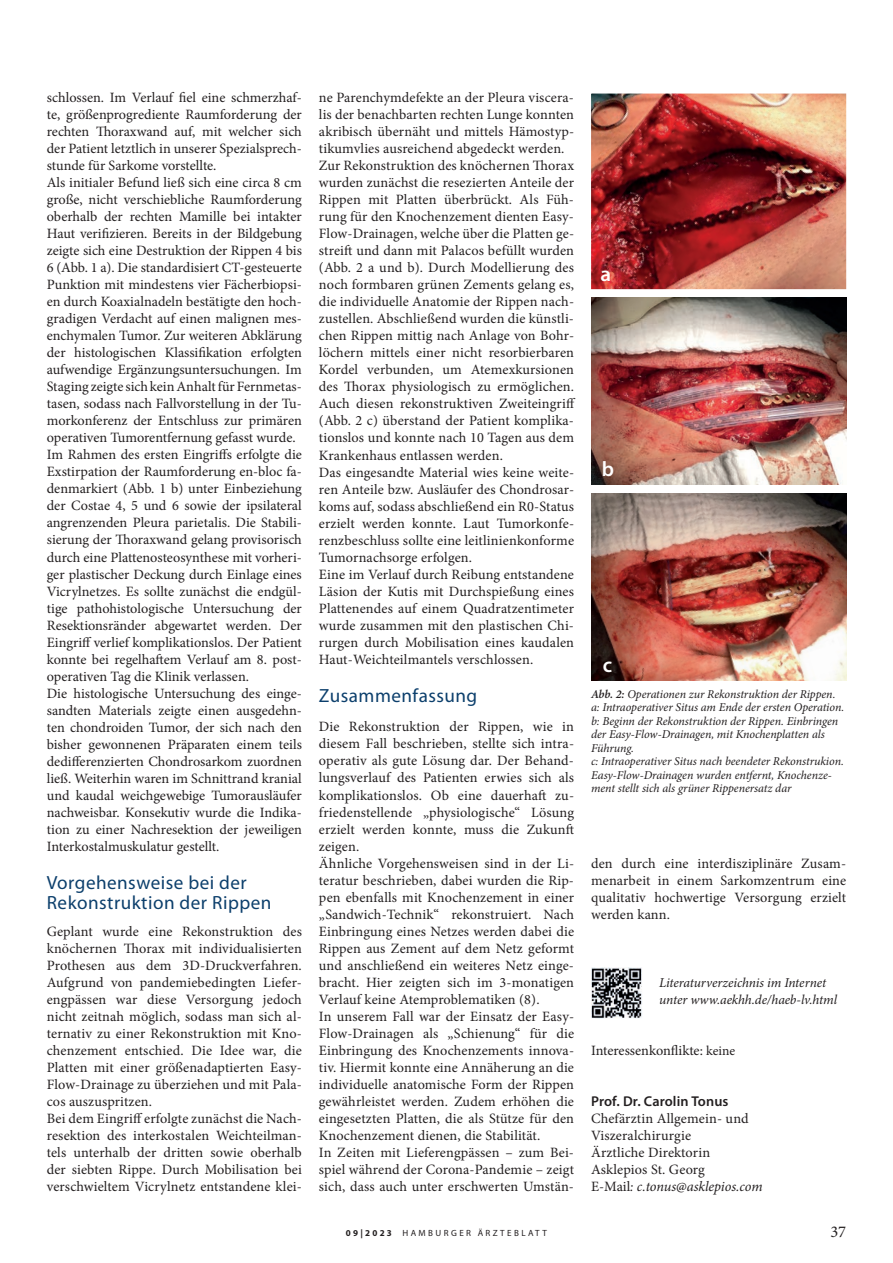
<style>
.page{position:relative;width:893px;height:1263px;background:#fff}
.page>*{position:absolute;margin:0;border:0;box-sizing:border-box;transform-origin:0 0}
.t1{font:600 21px "Myriad Pro";color:#fff}
.t2{font:19.2px/20.2px "Myriad Pro";letter-spacing:.025em;color:#0c3f6c}
.t3{font:16.5px "Minion Pro";color:#231f20}
.t4{font:14.25px/17px "Minion Pro";letter-spacing:.005em;color:#231f20}
.t5{font:italic 13.5px/17px "Minion Pro";letter-spacing:-.01em;color:#231f20}
.t6{font:italic 12px/13.5px "Minion Pro";letter-spacing:-.005em;color:#231f20}
.t7{font:9px "Myriad Pro";letter-spacing:.27em;color:#231f20}
.s1{font-weight:600}
.s2{font-size:13.5px}
.s3{font-family:"Myriad Pro";font-weight:600}
.s4{font-style:italic}
.s5{font-weight:700}
</style>
<div class="page">
<img style="left:591px;top:94px;width:255px;height:195px">
<img style="left:591px;top:298px;width:255px;height:187px">
<img style="left:591px;top:493px;width:255px;height:187px">
<img style="left:591px;top:967px;width:51px;height:51px">
<p class="t4" style="left:47px;top:89px;width:257px">schlossen. Im Verlauf fiel eine schmerzhaf&shy;te, größenprogrediente Raumforderung der rechten Thoraxwand auf, mit welcher sich der Patient letztlich in unserer Spezialsprech&shy;stunde für Sarkome vorstellte.<br>Als initialer Befund ließ sich eine circa 8 cm große, nicht verschiebliche Raumforderung oberhalb der rechten Mamille bei intakter Haut verifizieren. Bereits in der Bildgebung zeigte sich eine Destruktion der Rippen 4 bis 6 (Abb. 1 a). Die standardisiert CT-gesteuerte Punktion mit mindestens vier Fächerbiopsi&shy;en durch Koaxialnadeln bestätigte den hoch&shy;gradigen Verdacht auf einen malignen mes&shy;enchymalen Tumor. Zur weiteren Abklärung der histologischen Klassifikation erfolgten aufwendige Ergänzungsuntersuchungen. Im Staging zeigte sich kein Anhalt für Fernmetas&shy;tasen, sodass nach Fallvorstellung in der Tu&shy;morkonferenz der Entschluss zur primären operativen Tumorentfernung gefasst wurde.<br>Im Rahmen des ersten Eingriffs erfolgte die Exstirpation der Raumforderung en-bloc fa&shy;denmarkiert (Abb. 1 b) unter Einbeziehung der Costae 4, 5 und 6 sowie der ipsilateral angrenzenden Pleura parietalis. Die Stabili&shy;sierung der Thoraxwand gelang provisorisch durch eine Plattenosteosynthese mit vorheri&shy;ger plastischer Deckung durch Einlage eines Vicrylnetzes. Es sollte zunächst die endgül&shy;tige pathohistologische Untersuchung der Resektionsränder abgewartet werden. Der Eingriff verlief komplikationslos. Der Patient konnte bei regelhaftem Verlauf am 8. post&shy;operativen Tag die Klinik verlassen.<br>Die histologische Untersuchung des einge&shy;sandten Materials zeigte einen ausgedehn&shy;ten chondroiden Tumor, der sich nach den bisher gewonnenen Präparaten einem teils dedifferenzierten Chondrosarkom zuordnen ließ. Weiterhin waren im Schnittrand kranial und kaudal weichgewebige Tumorausläufer nachweisbar. Konsekutiv wurde die Indika&shy;tion zu einer Nachresektion der jeweiligen Interkostalmuskulatur gestellt.</p>
<p class="t2" style="left:47px;top:872px;width:226px">Vorgehensweise bei der<br>Rekonstruktion der Rippen</p>
<p class="t4" style="left:47px;top:922px;width:257px">Geplant wurde eine Rekonstruktion des knöchernen Thorax mit individualisierten Prothesen aus dem 3D-Druckverfahren.<br>Aufgrund von pandemiebedingten Liefer&shy;engpässen war diese Versorgung jedoch nicht zeitnah möglich, sodass man sich al&shy;ternativ zu einer Rekonstruktion mit Kno&shy;chenzement entschied. Die Idee war, die Platten mit einer größenadaptierten Easy-Flow-Drainage zu überziehen und mit Pala&shy;cos auszuspritzen.<br>Bei dem Eingriff erfolgte zunächst die Nach&shy;resektion des interkostalen Weichteilman&shy;tels unterhalb der dritten sowie oberhalb der siebten Rippe. Durch Mobilisation bei verschwieltem Vicrylnetz entstandene klei-</p>
<p class="t4" style="left:319px;top:89px;width:258px">ne Parenchymdefekte an der Pleura viscera&shy;lis der benachbarten rechten Lunge konnten akribisch übernäht und mittels Hämostyp&shy;tikumvlies ausreichend abgedeckt werden.<br>Zur Rekonstruktion des knöchernen Thorax wurden zunächst die resezierten Anteile der Rippen mit Platten überbrückt. Als Füh&shy;rung für den Knochenzement dienten Easy-Flow-Drainagen, welche über die Platten ge&shy;streift und dann mit Palacos befüllt wurden (Abb. 2 a und b). Durch Modellierung des noch formbaren grünen Zements gelang es, die individuelle Anatomie der Rippen nach&shy;zustellen. Abschließend wurden die künstli&shy;chen Rippen mittig nach Anlage von Bohr&shy;löchern mittels einer nicht resorbierbaren Kordel verbunden, um Atemexkursionen des Thorax physiologisch zu ermöglichen.<br>Auch diesen rekonstruktiven Zweiteingriff (Abb. 2 c) überstand der Patient komplika&shy;tionslos und konnte nach 10 Tagen aus dem Krankenhaus entlassen werden.<br>Das eingesandte Material wies keine weite&shy;ren Anteile bzw. Ausläufer des Chondrosar&shy;koms auf, sodass abschließend ein R0-Status erzielt werden konnte. Laut Tumorkonfe&shy;renzbeschluss sollte eine leitlinienkonforme Tumornachsorge erfolgen.<br>Eine im Verlauf durch Reibung entstandene Läsion der Kutis mit Durchspießung eines Plattenendes auf einem Quadratzentimeter wurde zusammen mit den plastischen Chi&shy;rurgen durch Mobilisation eines kaudalen Haut-Weichteilmantels verschlossen.</p>
<p class="t2" style="left:319px;top:685px;width:160px">Zusammenfassung</p>
<p class="t4" style="left:319px;top:718px;width:257px">Die Rekonstruktion der Rippen, wie in diesem Fall beschrieben, stellte sich intra&shy;operativ als gute Lösung dar. Der Behand&shy;lungsverlauf des Patienten erwies sich als komplikationslos. Ob eine dauerhaft zu&shy;friedenstellende „physiologische“ Lösung erzielt werden konnte, muss die Zukunft zeigen.<br>Ähnliche Vorgehensweisen sind in der Li&shy;teratur beschrieben, dabei wurden die Rip&shy;pen ebenfalls mit Knochenzement in einer „Sandwich-Technik“ rekonstruiert. Nach Einbringung eines Netzes werden dabei die Rippen aus Zement auf dem Netz geformt und anschließend ein weiteres Netz einge&shy;bracht. Hier zeigten sich im 3-monatigen Verlauf keine Atemproblematiken (8).<br>In unserem Fall war der Einsatz der Easy-Flow-Drainagen als „Schienung“ für die Einbringung des Knochenzements innova&shy;tiv. Hiermit konnte eine Annäherung an die individuelle anatomische Form der Rippen gewährleistet werden. Zudem erhöhen die eingesetzten Platten, die als Stütze für den Knochenzement dienen, die Stabilität.<br>In Zeiten mit Lieferengpässen – zum Bei&shy;spiel während der Corona-Pandemie – zeigt sich, dass auch unter erschwerten Umstän-</p>
<p class="t1" style="left:601px;top:260px;width:12px">a</p>
<p class="t1" style="left:602px;top:456px;width:14px">b</p>
<p class="t1" style="left:603px;top:651px;width:11px">c</p>
<p class="t6" style="left:591px;top:687px;width:255px"><span class="s1">Abb. 2:</span> Operationen zur Rekonstruktion der Rippen. a: Intraoperativer Situs am Ende der ersten Operation. b: Beginn der Rekonstruktion der Rippen. Einbringen der Easy-Flow-Drainagen, mit Knochenplatten als Führung.<br>c: Intraoperativer Situs nach beendeter Rekonstrukion.<br>Easy-Flow-Drainagen wurden entfernt, Knochenze&shy;ment stellt sich als grüner Rippenersatz dar</p>
<p class="t4" style="left:591px;top:855px;width:257px;text-align:justify">den durch eine interdisziplinäre Zusam&shy;menarbeit in einem Sarkomzentrum eine qualitativ hochwertige Versorgung erzielt werden kann.</p>
<p class="t5" style="left:659px;top:974px;width:179px">Literaturverzeichnis im Internet unter www.aekhh.de/haeb-lv.html</p>
<p class="t4" style="left:591px;top:1042px;width:146px">Interessenkonflikte: <span class="s2">keine</span></p>
<p class="t4" style="left:591px;top:1093px;width:173px"><span class="s3">Prof. Dr. Carolin Tonus<br></span>Chefärztin Allgemein- und<br>Viszeralchirurgie<br>Ärztliche Direktorin<br>Asklepios St. Georg<br>E-Mail<span class="s4">: c.tonus@asklepios.com</span></p>
<p class="t7" style="left:346px;top:1227px;width:193px"><span class="s5">09|2023</span> Hamburge r Ärzte bl att</p>
<p class="t3" style="left:830px;top:1220px;width:17px">37</p>
</div>
